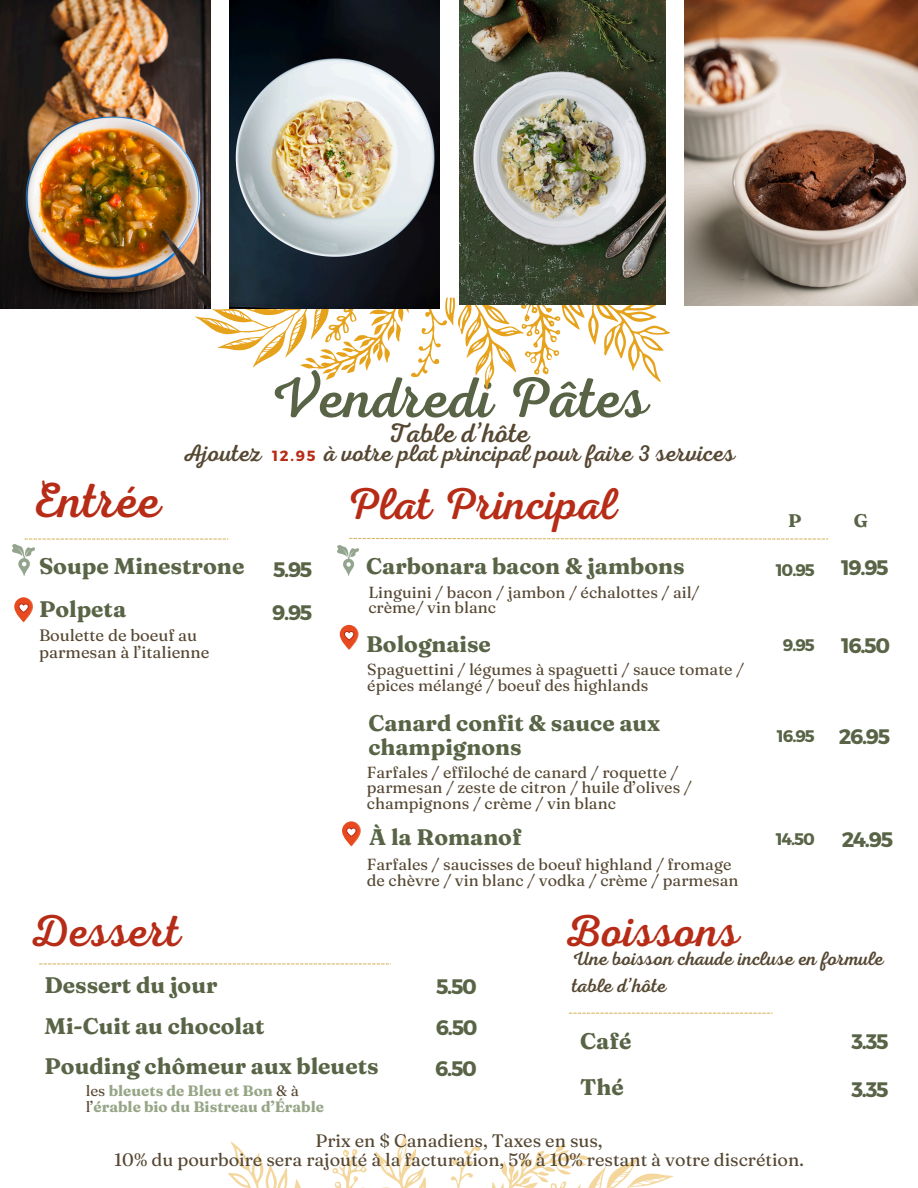
<style>
.page{position:relative;width:918px;height:1188px;background:#fff}
.page>*{position:absolute;margin:0;border:0;box-sizing:border-box;transform-origin:0 0}
.t1{font:57.6px "Nexa Script";color:#596446}
.t2{font:49.5px "Nexa Script";color:#b72c17}
.t3{font:45px "Nexa Script";color:#b72c17}
.t4{font:27.15px "Nexa Script";color:#554732}
.t5{font:24.15px "Nexa Script";color:#554732}
.t6{font:700 22.65px "Fraunces 9 pt";color:#596446}
.t7{font:700 22.5px/46.2px "Fraunces 9 pt";color:#596446}
.t8{font:700 21px "Montserrat";letter-spacing:-.06em;color:#596446}
.t9{font:19.65px/27px "Nexa Script";color:#554732}
.t10{font:700 18.3px "Fraunces 9 pt";color:#596446}
.t11{font:18px "Fraunces 9 pt";color:#554732}
.t12{font:700 16.8px "Montserrat";letter-spacing:-.06em;color:#596446}
.t13{font:16.5px/16.8px "Fraunces 9 pt";color:#554732}
.t14{font:16.05px/15.8px "Fraunces 9 pt";color:#554732}
.t15{font:700 15px/15.8px "Fraunces 9 pt";color:#97a587}
.t16{font:700 14.7px "Montserrat";color:#b72c17}
.s1{font-weight:400;color:#554732}
</style>
<div class="page">
<svg style="left:340px;top:625px;width:19px;height:25px"></svg>
<svg style="left:195px;top:298px;width:475px;height:93px"></svg>
<img style="left:337px;top:545px;width:22px;height:31px">
<svg style="left:450px;top:1146px;width:31px;height:42px"></svg>
<svg style="left:228px;top:1142px;width:73px;height:46px"></svg>
<svg style="left:492px;top:1144px;width:182px;height:44px"></svg>
<svg style="left:332px;top:1133px;width:94px;height:55px"></svg>
<img style="left:0;top:0;width:210px;height:308px">
<img style="left:230px;top:0;width:209px;height:308px">
<img style="left:459px;top:0;width:207px;height:305px">
<img style="left:685px;top:0;width:233px;height:305px">
<svg style="left:25px;top:538px;width:203px;height:2px"></svg>
<svg style="left:349px;top:538px;width:479px;height:2px"></svg>
<svg style="left:39px;top:963px;width:352px;height:1px"></svg>
<img style="left:13px;top:545px;width:21px;height:30px">
<svg style="left:14px;top:597px;width:19px;height:25px"></svg>
<svg style="left:342px;top:821px;width:19px;height:25px"></svg>
<svg style="left:569px;top:1013px;width:204px;height:1px"></svg>
<p class="t1" style="left:270px;top:365px;width:380px">Vendredi Pâtes</p>
<p class="t2" style="left:31px;top:473px;width:131px">Entrée</p>
<h4 class="t4" style="left:388px;top:417px;width:143px">Table d’hôte</h4>
<p class="t5" style="left:183px;top:439px;width:80px">Ajoutez</p>
<p class="t5" style="left:324px;top:439px;width:413px">à votre plat principal pour faire 3 services</p>
<p class="t16" style="left:272px;top:446px;width:45px">12.95</p>
<p class="t3" style="left:346px;top:478px;width:273px">Plat Principal</p>
<h2 class="t10" style="left:788px;top:509px;width:15px">P</h2>
<p class="t10" style="left:854px;top:509px;width:16px">G</p>
<h3 class="t6" style="left:39px;top:552px;width:207px">Soupe Minestrone</h3>
<h5 class="t7" style="left:39px;top:586px;width:89px">Polpeta</h5>
<h2 class="t13" style="left:39px;top:627px;width:172px">Boulette de boeuf au parmesan à l’italienne</h2>
<h2 class="t3" style="left:30px;top:905px;width:153px">Dessert</h2>
<p class="t7" style="left:366px;top:543px;width:320px">Carbonara bacon &amp; jambons</p>
<p class="t8" style="left:273px;top:556px;width:41px">5.95</p>
<p class="t8" style="left:841px;top:554px;width:49px">19.95</p>
<p class="t8" style="left:272px;top:598px;width:42px">9.95</p>
<p class="t12" style="left:776px;top:559px;width:41px">10.95</p>
<h1 class="t14" style="left:368px;top:584px;width:333px">Linguini / bacon / jambon / échalottes / ail/ crème/ vin blanc</h1>
<p class="t7" style="left:366px;top:621px;width:126px">Bolognaise</p>
<h4 class="t14" style="left:367px;top:662px;width:378px">Spaguettini / légumes à spaguetti / sauce tomate / épices mélangé / boeuf des highlands</h4>
<h6 class="t7" style="left:368px;top:711px;width:293px;line-height:23.7px">Canard confit &amp; sauce aux champignons</h6>
<p class="t14" style="left:367px;top:764px;width:326px">Farfales / effiloché de canard / roquette / parmesan / zeste de citron / huile d’olives / champignons / crème / vin blanc</p>
<p class="t7" style="left:369px;top:814px;width:154px">À la Romanof</p>
<p class="t14" style="left:367px;top:856px;width:373px">Farfales / saucisses de boeuf highland / fromage de chèvre / vin blanc / vodka / crème / parmesan</p>
<h4 class="t3" style="left:564px;top:905px;width:177px">Boissons</h4>
<p class="t12" style="left:783px;top:635px;width:34px">9.95</p>
<h6 class="t8" style="left:841px;top:632px;width:51px">16.50</h6>
<h4 class="t12" style="left:777px;top:725px;width:39px">16.95</h4>
<h4 class="t8" style="left:839px;top:723px;width:53px">26.95</h4>
<h6 class="t12" style="left:776px;top:828px;width:41px">14.50</h6>
<p class="t8" style="left:842px;top:826px;width:53px">24.95</p>
<p class="t7" style="left:44px;top:962px;width:175px">Dessert du jour</p>
<p class="t7" style="left:44px;top:1002px;width:222px">Mi-Cuit au chocolat</p>
<p class="t7" style="left:44px;top:1043px;width:336px">Pouding chômeur aux bleuets</p>
<p class="t15" style="left:86px;top:1083px;width:240px"><span class="s1">les</span> bleuets de Bleu et Bon <span class="s1">&amp; à l’</span>érable bio du Bistreau d’Érable</p>
<p class="t8" style="left:436px;top:973px;width:42px">5.50</p>
<h4 class="t8" style="left:436px;top:1014px;width:43px">6.50</h4>
<h6 class="t8" style="left:435px;top:1055px;width:43px">6.50</h6>
<p class="t9" style="left:572px;top:946px;width:313px">Une boisson chaude incluse en formule table d’hôte</p>
<h4 class="t7" style="left:580px;top:1017px;width:53px">Café<br>Thé</h4>
<p class="t8" style="left:851px;top:1028px;width:39px">3.35</p>
<h6 class="t8" style="left:851px;top:1076px;width:39px">3.35</h6>
<h6 class="t11" style="left:315px;top:1129px;width:288px">Prix en $ Canadiens, Taxes en sus,</h6>
<p class="t11" style="left:114px;top:1148px;width:691px">10% du pourboire sera rajouté à la facturation, 5% à 10% restant à votre discrétion.</p>
</div>
